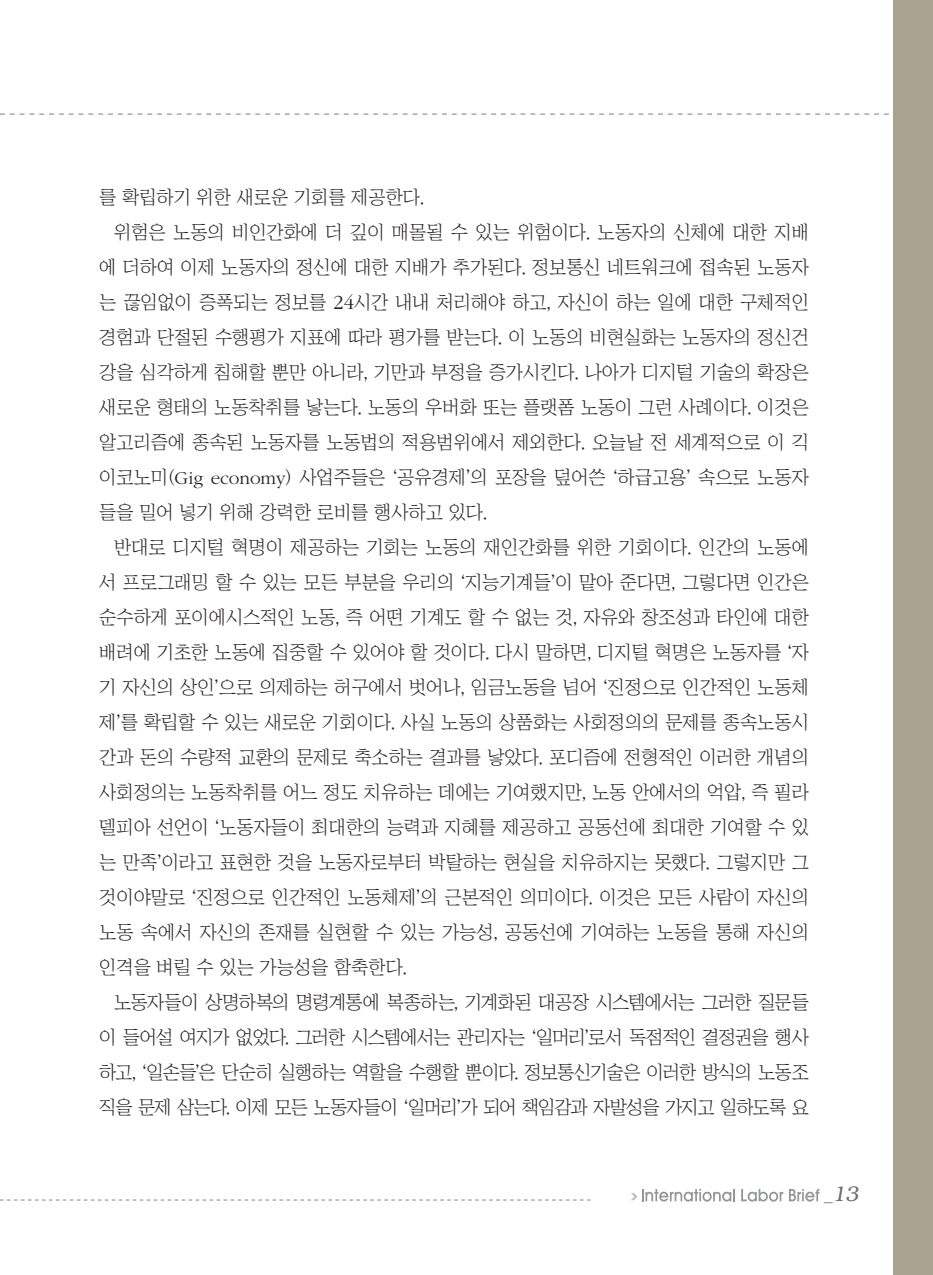
<style>
.page{position:relative;width:933px;height:1275px;background:#fff}
.page>*{position:absolute;margin:0;border:0;box-sizing:border-box;transform-origin:0 0}
.t1{font:italic 300 21px "Bookman";color:#6c6d70}
.본문{font:18.9px/35px "Chosunilbo NM";color:#231f20;text-align:justify}
.t2{font:700 7.88px "Ko Pub Dotum";color:#939598;scale:2 1}
.s1{font-family:"ITC Garamond Std";font-weight:300;font-size:20.82px}
.s2{font-family:"ITC Garamond Std";font-weight:300}
.s3{font-family:"Helvetica";font-weight:400;font-style:normal;font-size:17.5px}
</style>
<div class="page">
<svg style="left:0;top:113px;width:889px;height:2px"></svg>
<div style="left:893px;top:0;width:40px;height:1275px;background:#aaa291"></div>
<svg style="left:0;top:1199px;width:590px;height:1px"></svg>
<svg style="left:642px;top:1189px;width:93px;height:13px"></svg>
<svg style="left:741px;top:1189px;width:42px;height:13px"></svg>
<svg style="left:789px;top:1189px;width:30px;height:12px"></svg>
<p class="본문" style="left:99px;top:179px;width:326px">를 확립하기 위한 새로운 기회를 제공한다.</p>
<p class="본문" style="left:99px;top:214px;width:711px;text-indent:15px">위험은 노동의 비인간화에 더 깊이 매몰될 수 있는 위험이다. 노동자의 신체에 대한 지배 에 더하여 이제 노동자의 정신에 대한 지배가 추가된다. 정보통신 네트워크에 접속된 노동자 는 끊임없이 증폭되는 정보를 <span class="s1">24</span>시간 내내 처리해야 하고, 자신이 하는 일에 대한 구체적인 경험과 단절된 수행평가 지표에 따라 평가를 받는다. 이 노동의 비현실화는 노동자의 정신건 강을 심각하게 침해할 뿐만 아니라, 기만과 부정을 증가시킨다. 나아가 디지털 기술의 확장은 새로운 형태의 노동착취를 낳는다. 노동의 우버화 또는 플랫폼 노동이 그런 사례이다. 이것은 알고리즘에 종속된 노동자를 노동법의 적용범위에서 제외한다. 오늘날 전 세계적으로 이 긱 이코노미(<span class="s2">Gig economy</span>) 사업주들은 ‘공유경제’의 포장을 덮어쓴 ‘하급고용’ 속으로 노동자 들을 밀어 넣기 위해 강력한 로비를 행사하고 있다.</p>
<p class="본문" style="left:99px;top:529px;width:711px;text-indent:15px">반대로 디지털 혁명이 제공하는 기회는 노동의 재인간화를 위한 기회이다. 인간의 노동에 서 프로그래밍 할 수 있는 모든 부분을 우리의 ‘지능기계들’이 맡아 준다면, 그렇다면 인간은 순수하게 포이에시스적인 노동, 즉 어떤 기계도 할 수 없는 것, 자유와 창조성과 타인에 대한 배려에 기초한 노동에 집중할 수 있어야 할 것이다. 다시 말하면, 디지털 혁명은 노동자를 ‘자 기 자신의 상인’으로 의제하는 허구에서 벗어나, 임금노동을 넘어 ‘진정으로 인간적인 노동체 제’를 확립할 수 있는 새로운 기회이다. 사실 노동의 상품화는 사회정의의 문제를 종속노동시 간과 돈의 수량적 교환의 문제로 축소하는 결과를 낳았다. 포디즘에 전형적인 이러한 개념의 사회정의는 노동착취를 어느 정도 치유하는 데에는 기여했지만, 노동 안에서의 억압, 즉 필라 델피아 선언이 ‘노동자들이 최대한의 능력과 지혜를 제공하고 공동선에 최대한 기여할 수 있 는 만족’이라고 표현한 것을 노동자로부터 박탈하는 현실을 치유하지는 못했다. 그렇지만 그 것이야말로 ‘진정으로 인간적인 노동체제’의 근본적인 의미이다. 이것은 모든 사람이 자신의 노동 속에서 자신의 존재를 실현할 수 있는 가능성, 공동선에 기여하는 노동을 통해 자신의 인격을 벼릴 수 있는 가능성을 함축한다.</p>
<p class="본문" style="left:99px;top:984px;width:711px;text-indent:15px">노동자들이 상명하복의 명령계통에 복종하는, 기계화된 대공장 시스템에서는 그러한 질문들 이 들어설 여지가 없었다. 그러한 시스템에서는 관리자는 ‘일머리’로서 독점적인 결정권을 행사 하고, ‘일손들’은 단순히 실행하는 역할을 수행할 뿐이다. 정보통신기술은 이러한 방식의 노동조 직을 문제 삼는다. 이제 모든 노동자들이 ‘일머리’가 되어 책임감과 자발성을 가지고 일하도록 요</p>
<p class="t2" style="left:631px;top:1192px;width:5px">》</p>
<p class="t1" style="left:824px;top:1182px;width:36px"><span class="s3">_</span>13</p>
</div>
